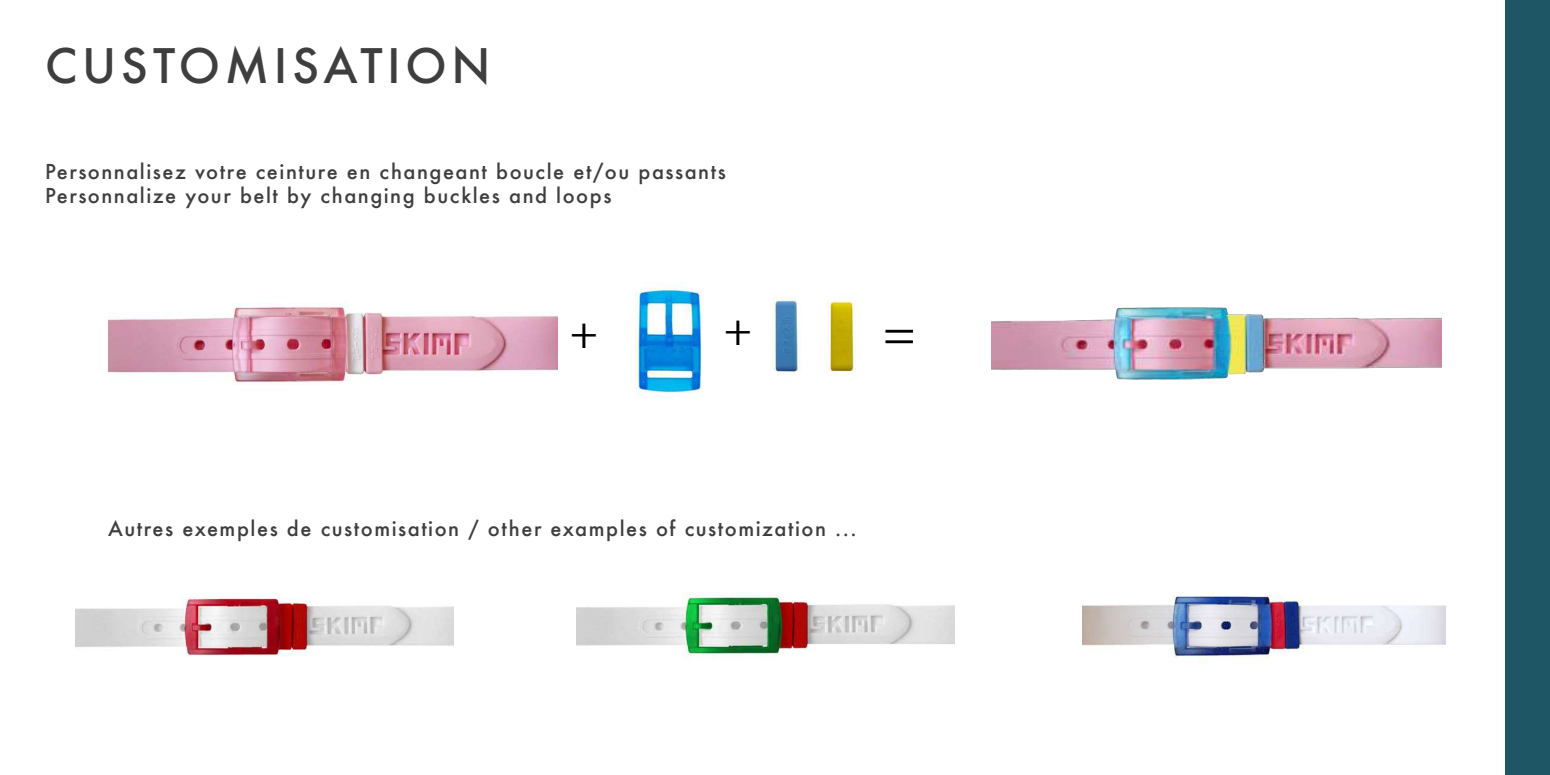
<style>
.page{position:relative;width:1550px;height:775px;background:#fff}
.page>*{position:absolute;margin:0;border:0;box-sizing:border-box;transform-origin:0 0}
.t1{font:57.62px "Minion Pro";color:#000}
.t2{font:50px "Minion Pro";color:#000}
.t3{font:500 46.25px "Futura";letter-spacing:.1em;color:#3e3e3f}
.t4{font:500 20px/24px "Futura";letter-spacing:.075em;color:#3e3e3f}
</style>
<div class="page">
<img style="left:108px;top:303px;width:449px;height:80px">
<img style="left:772px;top:297px;width:84px;height:75px">
<img style="left:992px;top:307px;width:449px;height:73px">
<div style="left:1505px;top:0;width:45px;height:775px;background:#1e5665"></div>
<img style="left:76px;top:598px;width:377px;height:58px">
<img style="left:1082px;top:595px;width:363px;height:68px">
<img style="left:577px;top:593px;width:377px;height:64px">
<img style="left:635px;top:284px;width:68px;height:113px">
<h3 class="t3" style="left:45px;top:34px;width:447px">CUSTOMISATION</h3>
<p class="t4" style="left:45px;top:159px;width:682px">Personnalisez votre ceinture en changeant boucle et/ou passants<br>Personnalize your belt by changing buckles and loops</p>
<h2 class="t2" style="left:569px;top:299px;width:31px">+</h2>
<h2 class="t2" style="left:723px;top:295px;width:30px">+</h2>
<h1 class="t1" style="left:882px;top:294px;width:35px">=</h1>
<p class="t4" style="left:108px;top:516px;width:750px">Autres exemples de customisation / other examples of customization ...</p>
</div>
